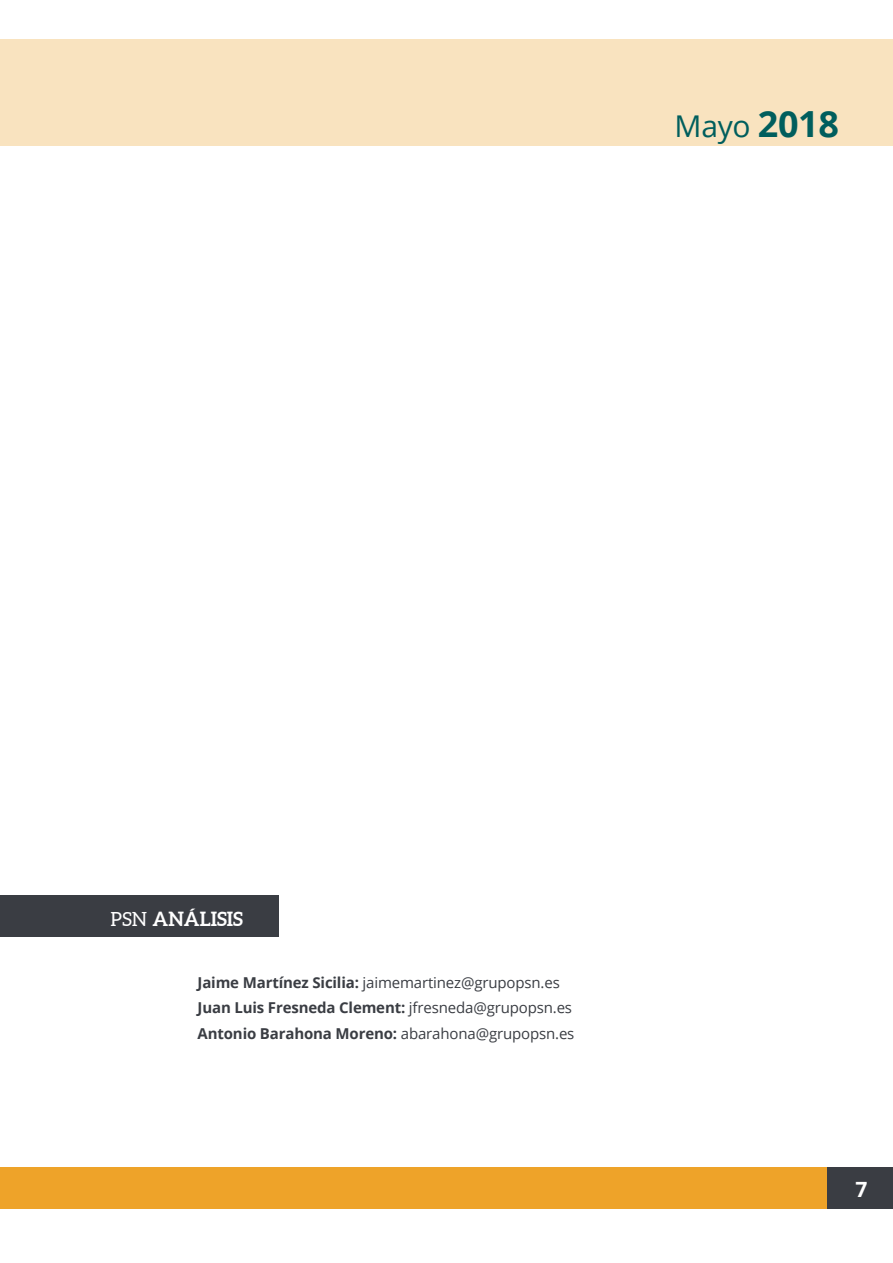
<style>
.page{position:relative;width:893px;height:1263px;background:#fff}
.page>*{position:absolute;margin:0;border:0;box-sizing:border-box;transform-origin:0 0}
.t1{font:30px "Open Sans";color:#005e5d}
.t2{font:700 21px "Open Sans";color:#fff}
.t3{font:700 19.5px "Aleo";color:#fff}
.t4{font:700 15px "Open Sans";letter-spacing:-.01em;color:#3a3d43}
.t5{font:15px "Open Sans";letter-spacing:-.01em;color:#3a3d43}
.s1{font-weight:700;font-size:36px}
.s2{font-weight:400}
.s3{font-weight:700}
</style>
<div class="page">
<div style="left:0;top:895px;width:279px;height:42px;background:#3a3d43"></div>
<div style="left:0;top:39px;width:893px;height:107px;background:#f9e3bf"></div>
<div style="left:0;top:1167px;width:893px;height:42px;background:#eea329"></div>
<div style="left:827px;top:1167px;width:66px;height:42px;background:#3a3d43"></div>
<p class="t1" style="left:674px;top:105px;width:166px">Mayo <span class="s1">2018</span></p>
<p class="t3" style="left:111px;top:907px;width:134px"><span class="s2">PSN</span> ANÁLISIS</p>
<p class="t5" style="left:198px;top:972px;width:364px"><span class="s3">Jaime Martínez Sicilia:</span> jaimemartinez@grupopsn.es</p>
<p class="t4" style="left:198px;top:997px;width:376px">Juan Luis Fresneda Clement: <span class="s2">jfresneda@grupopsn.es</span></p>
<p class="t4" style="left:198px;top:1023px;width:378px">Antonio Barahona Moreno: <span class="s2">abarahona@grupopsn.es</span></p>
<p class="t2" style="left:855px;top:1175px;width:13px">7</p>
</div>
